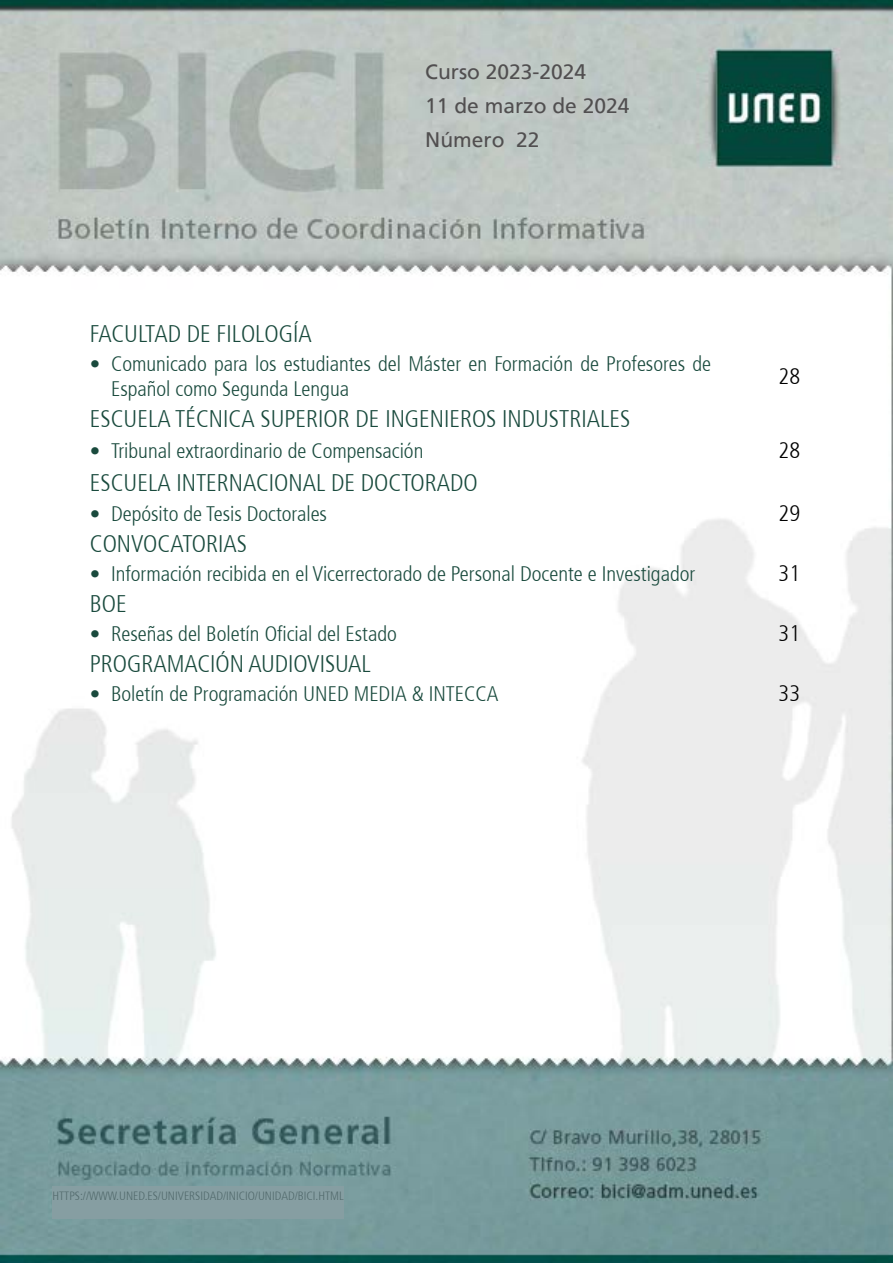
<style>
.page{position:relative;width:893px;height:1263px;background:#fff}
.page>*{position:absolute;margin:0;border:0;box-sizing:border-box;transform-origin:0 0}
.t1{font:300 condensed 24px "Frutiger 47";color:#194a3d}
.t2{font:300 condensed 22.5px "Frutiger 47";color:#000}
.t3{font:300 condensed 21px/25.2px "Frutiger 47";color:#194a3d}
.t4{font:21px/33.8px "Frutiger";color:#514f50}
.t5{font:300 condensed 12px "Frutiger 47";color:#51696b}
</style>
<div class="page">
<img style="left:0;top:0;width:892px;height:1263px">
<div style="left:52px;top:1186px;width:292px;height:33px;background:#869ea2"></div>
<p class="t4" style="left:425px;top:55px;width:206px">Curso 2023-2024<br>11 de marzo de 2024<br>Número 22</p>
<p class="t1" style="left:90px;top:320px;width:223px">FACULTAD DE FILOLOGÍA</p>
<p class="t3" style="left:111px;top:351px;width:602px;text-indent:-21px">• Comunicado para los estudiantes del Máster en Formación de Profesores de<br>Español como Segunda Lengua</p>
<p class="t2" style="left:779px;top:363px;width:23px">28</p>
<p class="t1" style="left:90px;top:405px;width:542px">ESCUELA TÉCNICA SUPERIOR DE INGENIEROS INDUSTRIALES</p>
<p class="t3" style="left:90px;top:438px;width:335px">• Tribunal extraordinario de Compensación</p>
<p class="t2" style="left:779px;top:438px;width:23px">28</p>
<p class="t1" style="left:90px;top:469px;width:389px">ESCUELA INTERNACIONAL DE DOCTORADO</p>
<p class="t3" style="left:90px;top:501px;width:239px">• Depósito de Tesis Doctorales</p>
<p class="t2" style="left:779px;top:501px;width:23px">29</p>
<p class="t1" style="left:90px;top:530px;width:159px">CONVOCATORIAS</p>
<p class="t3" style="left:90px;top:561px;width:607px">• Información recibida en el Vicerrectorado de Personal Docente e Investigador</p>
<p class="t2" style="left:779px;top:561px;width:23px">31</p>
<p class="t1" style="left:90px;top:590px;width:38px">BOE</p>
<p class="t3" style="left:90px;top:621px;width:309px">• Reseñas del Boletín Oficial del Estado</p>
<p class="t2" style="left:779px;top:621px;width:23px">31</p>
<p class="t1" style="left:90px;top:650px;width:283px">PROGRAMACIÓN AUDIOVISUAL</p>
<p class="t3" style="left:90px;top:681px;width:410px">• Boletín de Programación UNED MEDIA &amp; INTECCA</p>
<p class="t2" style="left:779px;top:681px;width:23px">33</p>
<p class="t5" style="left:52px;top:1189px;width:293px">HTTPS://WWW.UNED.ES/UNIVERSIDAD/INICIO/UNIDAD/BICI.HTML</p>
</div>
